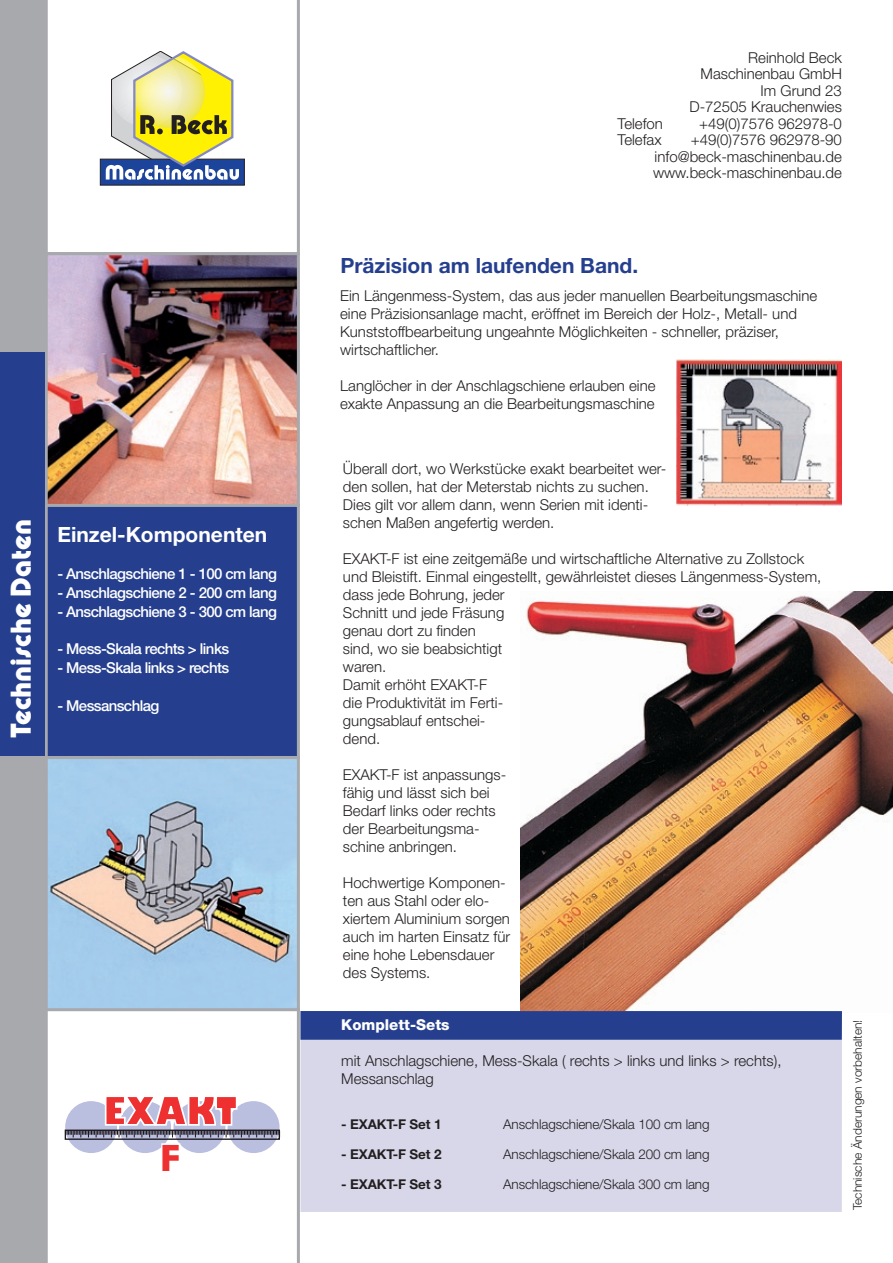
<style>
.page{position:relative;width:893px;height:1263px;background:#fff}
.page>*{position:absolute;margin:0;border:0;box-sizing:border-box;transform-origin:0 0}
.t1{font:700 38.85px "Gill Sans";color:#ee3030;scale:.86 1}
.t2{font:30px "Pump Demi Bold Plain";color:#fff}
.t3{font:700 21px "Helvetica Neue";color:#253f8e}
.t4{font:700 21px "Helvetica Neue";color:#fff}
.t5{font:300 15px/18px "Helvetica Neue";color:#231f20}
.t6{font:500 15px "Helvetica Neue";letter-spacing:-.04em;color:#fff}
.t7{font:800 15px "Helvetica Neue";color:#fff}
.t8{font:300 13.5px "Helvetica Neue";letter-spacing:-.01em;color:#231f20}
.t9{font:700 13.5px "Helvetica Neue";letter-spacing:-.01em;color:#231f20}
.t10{font:300 12px "Helvetica Neue";color:#231f20}
</style>
<div class="page">
<img style="left:521px;top:591px;width:372px;height:420px">
<div style="left:300px;top:1040px;width:542px;height:172px;background:#d7d7e9"></div>
<div style="left:300px;top:1011px;width:542px;height:29px;background:#253f8e"></div>
<svg style="left:45px;top:1011px;width:255px;height:252px"></svg>
<svg style="left:45px;top:0;width:255px;height:252px"></svg>
<img style="left:49px;top:256px;width:247px;height:247px">
<div style="left:45px;top:252px;width:255px;height:255px;border:3px solid #a8a9ad"></div>
<div style="left:45px;top:504px;width:255px;height:255px;background:#253f8e;border:3px solid #a8a9ad"></div>
<img style="left:49px;top:760px;width:247px;height:247px">
<div style="left:45px;top:756px;width:255px;height:255px;border:3px solid #a8a9ad"></div>
<div style="left:0;top:0;width:45px;height:1263px;background:#a8a9ad"></div>
<div style="left:100px;top:159px;width:144px;height:26px;background:#1d449b"></div>
<svg style="left:106px;top:51px;width:133px;height:129px"></svg>
<div style="left:0;top:353px;width:45px;height:403px;background:#253f8e"></div>
<img style="left:677px;top:359px;width:164px;height:147px">
<svg style="left:67px;top:1094px;width:213px;height:80px"></svg>
<h2 class="t2" style="left:3px;top:738px;width:220px;rotate:-90deg">Technische Daten</h2>
<h3 class="t4" style="left:57px;top:521px;width:211px">Einzel-Komponenten</h3>
<p class="t6" style="left:57px;top:565px;width:221px">- Anschlagschiene 1 - 100 cm lang</p>
<p class="t6" style="left:57px;top:584px;width:221px">- Anschlagschiene 2 - 200 cm lang</p>
<p class="t6" style="left:57px;top:603px;width:221px">- Anschlagschiene 3 - 300 cm lang</p>
<p class="t6" style="left:57px;top:640px;width:173px">- Mess-Skala rechts &gt; links</p>
<p class="t6" style="left:57px;top:659px;width:173px">- Mess-Skala links &gt; rechts</p>
<p class="t6" style="left:57px;top:696px;width:103px">- Messanschlag</p>
<h1 class="t1" style="left:160px;top:1135px;width:26px">F</h1>
<p class="t5" style="left:689px;top:49px;width:154px;line-height:16.5px;text-align:right">Reinhold Beck<br>Maschinenbau GmbH<br>Im Grund 23<br>D-72505 Krauchenwies</p>
<p class="t5" style="left:618px;top:114px;width:47px">Telefon</p>
<p class="t5" style="left:699px;top:114px;width:144px">+49(0)7576 962978-0</p>
<p class="t5" style="left:618px;top:131px;width:45px">Telefax</p>
<p class="t5" style="left:653px;top:131px;width:190px;line-height:16.5px;text-align:justify;text-indent:38px">+49(0)7576 962978-90 info@beck-maschinenbau.de www.beck-maschinenbau.de</p>
<h3 class="t3" style="left:340px;top:252px;width:299px">Präzision am laufenden Band.</h3>
<p class="t5" style="left:340px;top:286px;width:479px">Ein Längenmess-System, das aus jeder manuellen Bearbeitungsmaschine eine Präzisionsanlage macht, eröffnet im Bereich der Holz-, Metall- und Kunststoffbearbeitung ungeahnte Möglichkeiten - schneller, präziser, wirtschaftlicher.</p>
<p class="t5" style="left:340px;top:376px;width:317px">Langlöcher in der Anschlagschiene erlauben eine exakte Anpassung an die Bearbeitungsmaschine</p>
<p class="t5" style="left:343px;top:460px;width:325px">Überall dort, wo Werkstücke exakt bearbeitet wer&shy;den sollen, hat der Meterstab nichts zu suchen.<br>Dies gilt vor allem dann, wenn Serien mit identi&shy;schen Maßen angefertig werden.</p>
<p class="t5" style="left:343px;top:550px;width:480px">EXAKT-F ist eine zeitgemäße und wirtschaftliche Alternative zu Zollstock und Bleistift. Einmal eingestellt, gewährleistet dieses Längenmess-System, dass jede Bohrung, jeder<br>Schnitt und jede Fräsung<br>genau dort zu finden<br>sind, wo sie beabsichtigt<br>waren.<br>Damit erhöht EXAKT-F<br>die Produktivität im Ferti-<br>gungsablauf entschei-<br>dend.</p>
<p class="t5" style="left:343px;top:766px;width:165px">EXAKT-F ist anpassungs&shy;fähig und lässt sich bei<br>Bedarf links oder rechts der Bearbeitungsma&shy;schine anbringen.</p>
<p class="t5" style="left:343px;top:874px;width:169px">Hochwertige Komponen&shy;ten aus Stahl oder elo&shy;xiertem Aluminium sorgen auch im harten Einsatz für eine hohe Lebensdauer des Systems.</p>
<p class="t7" style="left:341px;top:1016px;width:110px">Komplett-Sets</p>
<p class="t5" style="left:341px;top:1051px;width:442px">mit Anschlagschiene, Mess-Skala ( rechts &gt; links und links &gt; rechts),<br>Messanschlag</p>
<p class="t9" style="left:341px;top:1116px;width:102px">- EXAKT-F Set 1</p>
<p class="t8" style="left:503px;top:1116px;width:208px">Anschlagschiene/Skala 100 cm lang</p>
<p class="t9" style="left:341px;top:1146px;width:102px">- EXAKT-F Set 2</p>
<p class="t8" style="left:503px;top:1146px;width:208px">Anschlagschiene/Skala 200 cm lang</p>
<p class="t9" style="left:341px;top:1176px;width:102px">- EXAKT-F Set 3</p>
<p class="t8" style="left:503px;top:1176px;width:208px">Anschlagschiene/Skala 300 cm lang</p>
<p class="t10" style="left:850px;top:1210px;width:192px;rotate:-90deg">Technische Änderungen vorbehalten!</p>
</div>
